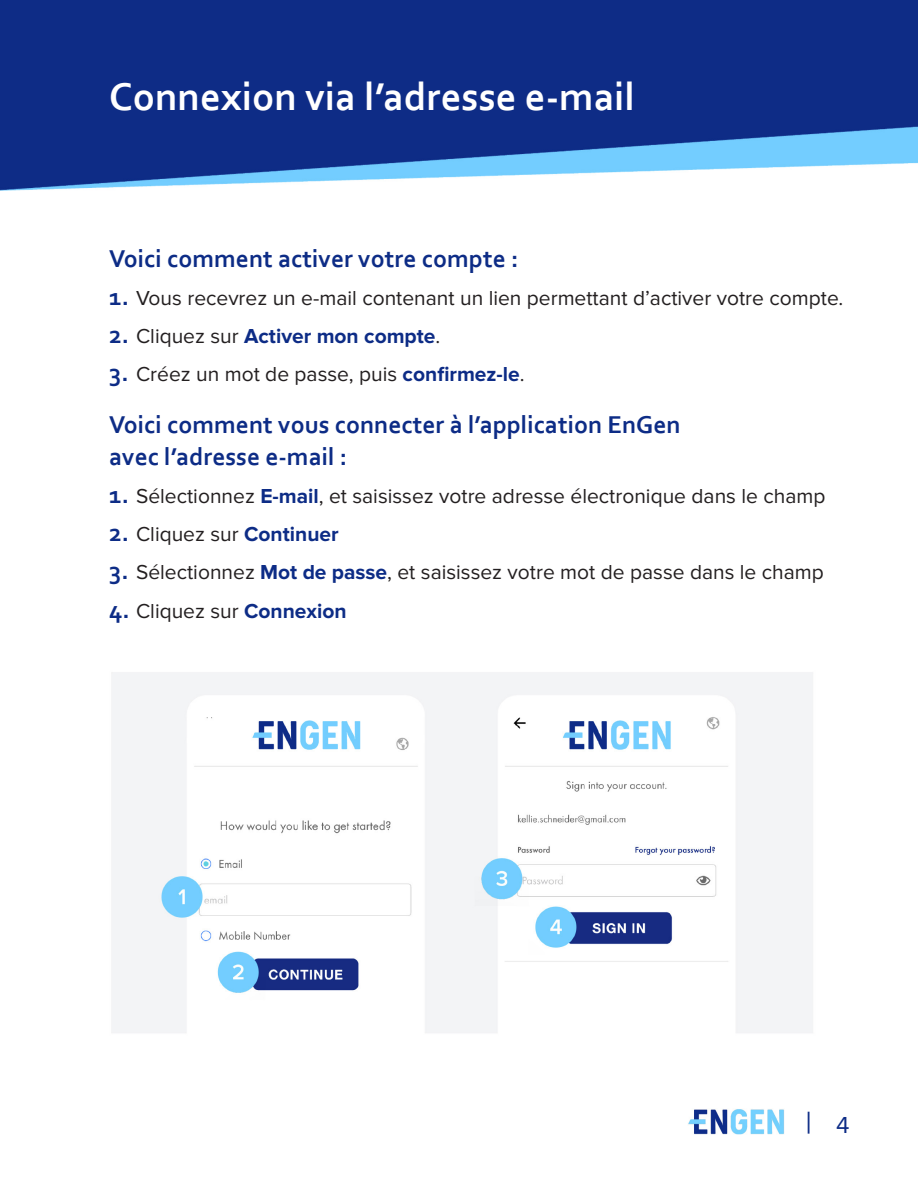
<style>
.page{position:relative;width:918px;height:1188px;background:#fff}
.page>*{position:absolute;margin:0;border:0;box-sizing:border-box;transform-origin:0 0}
.t1{font:700 40.5px "Corbel";color:#fff}
.t2{font:31.05px "Proxima Nova";color:#0d2c86}
.t3{font:700 25.5px/31.5px "Corbel";color:#0d2c86}
.t4{font:21px "Proxima Nova";color:#231f20}
.t5{font:700 21px "Proxima Nova";color:#0d2c86}
.s1{font-family:"Corbel";font-weight:700;font-size:25.5px;color:#0d2c86}
.s2{font-family:"Corbel";font-size:25.5px}
.s3{font-weight:400;color:#231f20}
.s4{font-weight:700;color:#0d2c86}
.s5{font-size:24px}
</style>
<div class="page">
<img style="left:688px;top:1109px;width:96px;height:26px">
<img style="left:0;top:0;width:918px;height:190px">
<img style="left:111px;top:672px;width:702px;height:361px">
<p class="t1" style="left:109px;top:72px;width:527px">Connexion via l’adresse e-mail</p>
<p class="t3" style="left:109px;top:242px;width:411px">Voici comment activer votre compte :</p>
<p class="t4" style="left:109px;top:286px;width:736px"><span class="s1">1.</span> Vous recevrez un e-mail contenant un lien permettant d’activer votre compte.</p>
<p class="t5" style="left:109px;top:324px;width:333px"><span class="s2">2.</span> <span class="s3">Cliquez sur</span> Activer mon compte<span class="s3">.</span></p>
<p class="t4" style="left:109px;top:362px;width:417px"><span class="s1">3.</span> Créez un mot de passe, puis <span class="s4">confirmez-le</span>.</p>
<p class="t3" style="left:109px;top:408px;width:573px">Voici comment vous connecter à l’application EnGen avec l’adresse e-mail :</p>
<p class="t4" style="left:109px;top:484px;width:718px"><span class="s1">1.</span> Sélectionnez <span class="s4">E-mail</span>, et saisissez votre adresse électronique dans le champ</p>
<p class="t4" style="left:109px;top:522px;width:231px"><span class="s1">2.</span> Cliquez sur <span class="s4">Continuer</span></p>
<p class="t4" style="left:109px;top:560px;width:716px"><span class="s1">3.</span> Sélectionnez <span class="s4">Mot de passe</span>, et saisissez votre mot de passe dans le champ</p>
<p class="t4" style="left:109px;top:598px;width:239px"><span class="s1">4.</span> Cliquez sur <span class="s4">Connexion</span></p>
<p class="t2" style="left:806px;top:1104px;width:45px">| <span class="s5">4</span></p>
</div>
